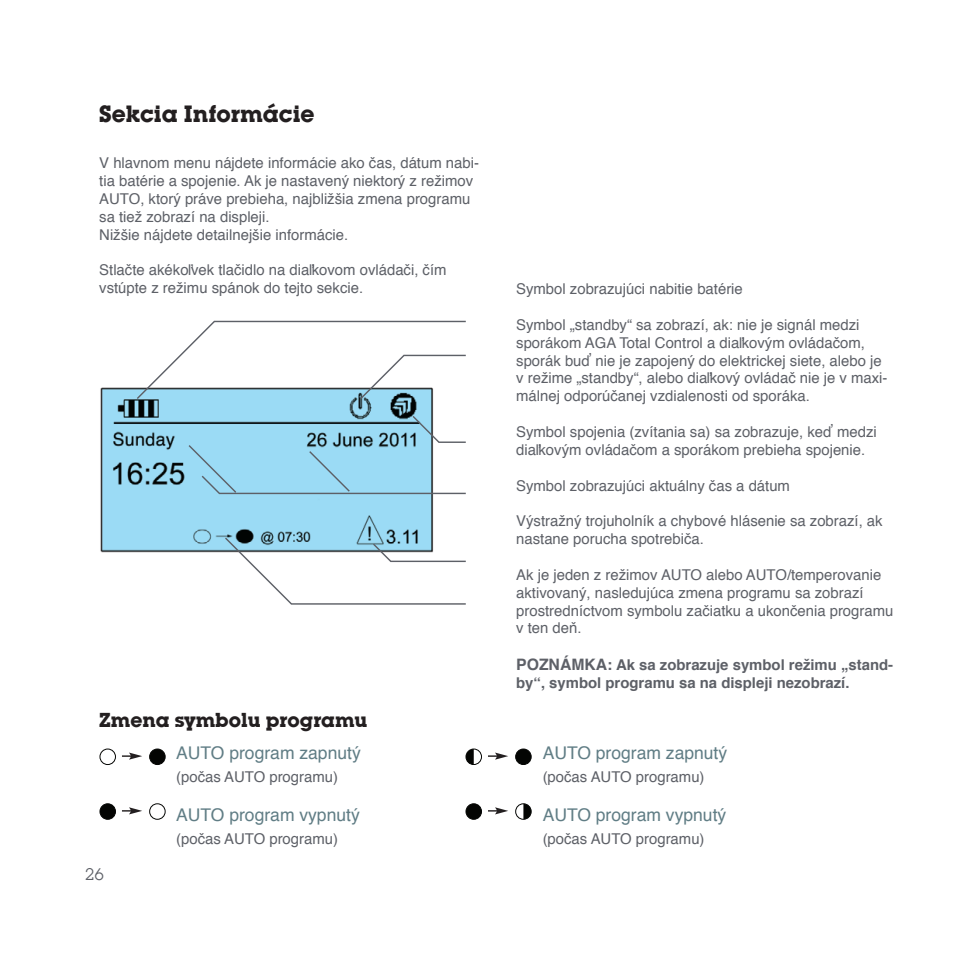
<style>
.page{position:relative;width:958px;height:958px;background:#fff}
.page>*{position:absolute;margin:0;border:0;box-sizing:border-box;transform-origin:0 0}
.t1{font:700 24.5px "Lubalin Graph Itc TEE";color:#231f20}
.t2{font:700 21px "Lubalin Graph Itc TEE";color:#231f20}
.t3{font:17.5px "Helvetica";color:#607d85}
.t4{font:17.5px "Lubalin Graph Itc TEE";color:#5d6067}
.t5{font:14.88px/17.8px "Helvetica";color:#5d6067}
.t6{font:700 14.88px/17.8px "Helvetica";color:#5d6067}
.s1{font-size:15.75px}
</style>
<div class="page">
<img style="left:100px;top:387px;width:35px;height:166px">
<svg style="left:135px;top:320px;width:331px;height:285px"></svg>
<svg style="left:122px;top:752px;width:20px;height:7px"></svg>
<svg style="left:488px;top:752px;width:20px;height:7px"></svg>
<svg style="left:122px;top:807px;width:20px;height:7px"></svg>
<svg style="left:488px;top:807px;width:20px;height:7px"></svg>
<div style="left:100px;top:748px;width:16px;height:16px;border:1px solid #040503;border-radius:50%"></div>
<div style="left:465px;top:748px;width:16px;height:16px;border:1px solid #040503;border-radius:50%"></div>
<svg style="left:466px;top:749px;width:7px;height:15px"></svg>
<div style="left:100px;top:803px;width:15px;height:16px;background:#040503;border-radius:50%"></div>
<div style="left:100px;top:803px;width:16px;height:16px;border:1px solid #040503;border-radius:50%"></div>
<div style="left:466px;top:803px;width:15px;height:16px;background:#040503;border-radius:50%"></div>
<div style="left:465px;top:803px;width:16px;height:16px;border:1px solid #040503;border-radius:50%"></div>
<div style="left:150px;top:749px;width:15px;height:15px;background:#040503;border-radius:50%"></div>
<div style="left:149px;top:748px;width:16px;height:16px;border:1px solid #040503;border-radius:50%"></div>
<div style="left:515px;top:749px;width:16px;height:15px;background:#040503;border-radius:50%"></div>
<div style="left:515px;top:748px;width:16px;height:16px;border:1px solid #040503;border-radius:50%"></div>
<div style="left:149px;top:803px;width:16px;height:16px;border:1px solid #040503;border-radius:50%"></div>
<div style="left:515px;top:803px;width:16px;height:16px;border:1px solid #040503;border-radius:50%"></div>
<svg style="left:523px;top:803px;width:8px;height:16px"></svg>
<p class="t1" style="left:99px;top:99px;width:217px">Sekcia Informácie</p>
<p class="t5" style="left:99px;top:154px;width:381px">V hlavnom menu nájdete informácie ako čas, dátum nabi&shy;tia batérie a spojenie. Ak je nastavený niektorý z režimov AUTO, ktorý práve prebieha, najbližšia zmena programu sa tiež zobrazí na displeji.</p>
<p class="t5" style="left:99px;top:226px;width:250px">Nižšie nájdete detailnejšie informácie.</p>
<p class="t5" style="left:99px;top:261px;width:349px">Stlačte akékoľvek tlačidlo na diaľkovom ovládači, čím vstúpte z režimu spánok do tejto sekcie.</p>
<p class="t2" style="left:99px;top:707px;width:270px">Zmena symbolu programu</p>
<p class="t4" style="left:85px;top:864px;width:21px">26</p>
<p class="t3" style="left:176px;top:739px;width:186px">AUTO program zapnutý</p>
<p class="t5" style="left:176px;top:768px;width:163px">(počas AUTO programu)</p>
<p class="t3" style="left:176px;top:801px;width:185px">AUTO program vypnutý</p>
<p class="t5" style="left:176px;top:830px;width:163px">(počas AUTO programu)</p>
<p class="t5" style="left:516px;top:280px;width:228px">Symbol zobrazujúci nabitie batérie</p>
<p class="t5" style="left:516px;top:316px;width:373px">Symbol „standby“ sa zobrazí, ak: nie je signál medzi sporákom AGA Total Control a diaľkovým ovládačom, sporák buď nie je zapojený do elektrickej siete, alebo je v režime „standby“, alebo diaľkový ovládač nie je v maxi&shy;málnej odporúčanej vzdialenosti od sporáka.</p>
<p class="t5" style="left:516px;top:423px;width:362px">Symbol spojenia (zvítania sa) sa zobrazuje, keď medzi diaľkovým ovládačom a sporákom prebieha spojenie.</p>
<p class="t5" style="left:516px;top:477px;width:275px">Symbol zobrazujúci aktuálny čas a dátum</p>
<p class="t5" style="left:516px;top:512px;width:368px">Výstražný trojuholník a chybové hlásenie sa zobrazí, ak nastane porucha spotrebiča.</p>
<p class="t5" style="left:516px;top:566px;width:378px">Ak je jeden z režimov AUTO alebo AUTO/temperovanie aktivovaný, nasledujúca zmena programu sa zobrazí prostredníctvom symbolu začiatku a ukončenia programu v ten deň.</p>
<p class="t6" style="left:516px;top:656px;width:378px"><span class="s1">POZNÁMKA:</span> Ak sa zobrazuje symbol režimu „stand&shy;by“, symbol programu sa na displeji nezobrazí.</p>
<p class="t3" style="left:542px;top:739px;width:186px">AUTO program zapnutý</p>
<p class="t5" style="left:542px;top:768px;width:163px">(počas AUTO programu)</p>
<p class="t3" style="left:542px;top:801px;width:185px">AUTO program vypnutý</p>
<p class="t5" style="left:542px;top:830px;width:163px">(počas AUTO programu)</p>
</div>
